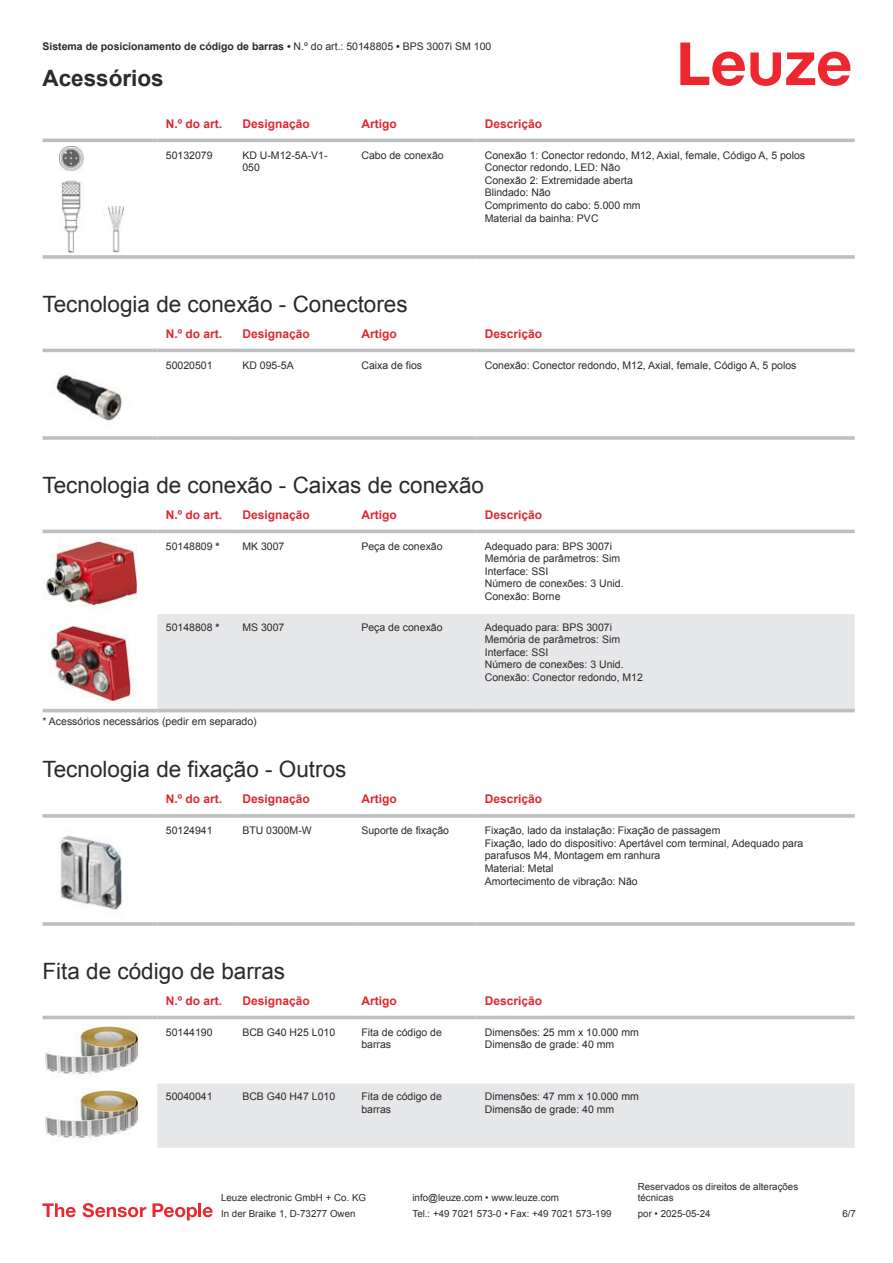
<style>
.page{position:relative;width:893px;height:1263px;background:#fff}
.page>*{position:absolute;margin:0;border:0;box-sizing:border-box;transform-origin:0 0}
.t1{font:22.5px "Arial";color:#2b292a}
.t2{font:700 22.5px "Arial";color:#2b292a}
.t3{font:700 12px "Arial";color:#db2a30}
.t4{font:10.5px/12.6px "Arial";color:#2b292a}
.t5{font:700 10.5px "Arial";color:#2b292a}
.t6{font:9.75px/11.7px "Arial";color:#2b292a}
.s1{font-weight:400}
.s2{font-weight:700}
</style>
<div class="page">
<svg style="left:680px;top:43px;width:170px;height:43px"></svg>
<svg style="left:43px;top:138px;width:812px;height:1px"></svg>
<hr style="left:43px;top:139px;width:114px;height:3px;background:#bdbfc1">
<hr style="left:157px;top:139px;width:77px;height:3px;background:#bdbfc1">
<hr style="left:234px;top:139px;width:119px;height:3px;background:#bdbfc1">
<hr style="left:353px;top:139px;width:123px;height:3px;background:#bdbfc1">
<hr style="left:476px;top:139px;width:379px;height:3px;background:#bdbfc1">
<svg style="left:43px;top:255px;width:114px;height:4px"></svg>
<hr style="left:157px;top:255px;width:77px;height:4px;background:#c7c8ca">
<hr style="left:234px;top:255px;width:119px;height:4px;background:#bdbfc1">
<svg style="left:353px;top:255px;width:123px;height:4px"></svg>
<hr style="left:476px;top:255px;width:379px;height:4px;background:#c7c8ca">
<img style="left:59px;top:146px;width:65px;height:107px">
<svg style="left:43px;top:348px;width:812px;height:5px;fill:#efeff0"></svg>
<hr style="left:43px;top:349px;width:114px;height:3px;background:#bdbfc1">
<hr style="left:157px;top:349px;width:77px;height:3px;background:#bdbfc1">
<hr style="left:234px;top:349px;width:119px;height:3px;background:#bdbfc1">
<hr style="left:353px;top:349px;width:123px;height:3px;background:#bdbfc1">
<hr style="left:476px;top:349px;width:379px;height:3px;background:#bdbfc1">
<hr style="left:43px;top:436px;width:114px;height:4px;background:#bdbfc1">
<hr style="left:157px;top:436px;width:77px;height:4px;background:#c8cacb">
<hr style="left:234px;top:436px;width:119px;height:4px;background:#c3c5c6">
<hr style="left:353px;top:436px;width:123px;height:4px;background:#bdbfc1">
<hr style="left:476px;top:436px;width:379px;height:4px;background:#c8cacb">
<img style="left:56px;top:374px;width:67px;height:48px">
<svg style="left:43px;top:529px;width:812px;height:184px"></svg>
<div style="left:157px;top:614px;width:698px;height:95px;background:#e6e7e9"></div>
<hr style="left:43px;top:530px;width:114px;height:3px;background:#bdbfc1">
<hr style="left:157px;top:530px;width:77px;height:3px;background:#bdbfc1">
<hr style="left:234px;top:530px;width:119px;height:3px;background:#bdbfc1">
<hr style="left:353px;top:530px;width:123px;height:3px;background:#bdbfc1">
<hr style="left:476px;top:530px;width:379px;height:3px;background:#bdbfc1">
<hr style="left:43px;top:709px;width:114px;height:3px;background:#bdbfc1">
<hr style="left:157px;top:709px;width:77px;height:3px;background:#bdbfc1">
<hr style="left:234px;top:709px;width:119px;height:3px;background:#bdbfc1">
<hr style="left:353px;top:709px;width:123px;height:3px;background:#bdbfc1">
<hr style="left:476px;top:709px;width:379px;height:3px;background:#bdbfc1">
<img style="left:43px;top:537px;width:97px;height:73px">
<img style="left:43px;top:618px;width:97px;height:88px">
<svg style="left:43px;top:814px;width:114px;height:4px"></svg>
<hr style="left:157px;top:814px;width:77px;height:4px;background:#c4c6c8">
<svg style="left:234px;top:814px;width:119px;height:4px"></svg>
<svg style="left:353px;top:814px;width:123px;height:4px"></svg>
<hr style="left:476px;top:814px;width:379px;height:4px;background:#c4c6c8">
<hr style="left:43px;top:922px;width:114px;height:4px;background:#c3c5c7">
<svg style="left:157px;top:922px;width:77px;height:4px"></svg>
<hr style="left:234px;top:922px;width:119px;height:4px;background:#c4c6c7">
<hr style="left:353px;top:922px;width:123px;height:4px;background:#c3c5c7">
<svg style="left:476px;top:922px;width:379px;height:4px;background:#c3c5c7"></svg>
<img style="left:58px;top:835px;width:64px;height:75px">
<svg style="left:43px;top:1015px;width:812px;height:89px"></svg>
<div style="left:157px;top:1083px;width:698px;height:65px;background:#e6e7e9"></div>
<hr style="left:43px;top:1016px;width:114px;height:3px;background:#bdbfc1">
<hr style="left:157px;top:1016px;width:77px;height:3px;background:#bdbfc1">
<hr style="left:234px;top:1016px;width:119px;height:3px;background:#bdbfc1">
<hr style="left:353px;top:1016px;width:123px;height:3px;background:#bdbfc1">
<hr style="left:476px;top:1016px;width:379px;height:3px;background:#bdbfc1">
<img style="left:43px;top:1023px;width:97px;height:56px">
<img style="left:43px;top:1088px;width:97px;height:51px">
<svg style="left:43px;top:1203px;width:33px;height:14px"></svg>
<svg style="left:83px;top:1203px;width:63px;height:14px"></svg>
<svg style="left:153px;top:1203px;width:44px;height:17px"></svg>
<hr style="left:198px;top:1203px;width:3px;height:14px;background:#ed272d">
<svg style="left:203px;top:1207px;width:10px;height:10px"></svg>
<p class="t5" style="left:43px;top:43px;width:450px">Sistema de posicionamento de código de barras • <span class="s1">N.º do art.: 50148805</span> • <span class="s1">BPS 3007i SM 100</span></p>
<h1 class="t2" style="left:43px;top:70px;width:123px">Acessórios</h1>
<p class="t3" style="left:166px;top:119px;width:58px">N.º do art.</p>
<p class="t3" style="left:242px;top:119px;width:69px">Designação</p>
<p class="t3" style="left:361px;top:119px;width:37px">Artigo</p>
<p class="t3" style="left:485px;top:119px;width:59px">Descrição</p>
<p class="t4" style="left:166px;top:150px;width:48px">50132079</p>
<p class="t4" style="left:242px;top:150px;width:87px">KD U-M12-5A-V1-<br>050</p>
<p class="t4" style="left:361px;top:150px;width:84px">Cabo de conexão</p>
<p class="t4" style="left:485px;top:150px;width:322px">Conexão 1: Conector redondo, M12, Axial, female, Código A, 5 polos<br>Conector redondo, LED: Não<br>Conexão 2: Extremidade aberta<br>Blindado: Não<br>Comprimento do cabo: 5.000 mm<br>Material da bainha: PVC</p>
<h1 class="t1" style="left:43px;top:295px;width:367px">Tecnologia de conexão - Conectores</h1>
<p class="t3" style="left:166px;top:329px;width:58px">N.º do art.</p>
<p class="t3" style="left:242px;top:329px;width:69px">Designação</p>
<p class="t3" style="left:361px;top:329px;width:37px">Artigo</p>
<p class="t3" style="left:485px;top:329px;width:59px">Descrição</p>
<p class="t4" style="left:166px;top:360px;width:48px">50020501</p>
<p class="t4" style="left:242px;top:360px;width:53px">KD 095-5A</p>
<p class="t4" style="left:361px;top:360px;width:62px">Caixa de fios</p>
<p class="t4" style="left:485px;top:360px;width:313px">Conexão: Conector redondo, M12, Axial, female, Código A, 5 polos</p>
<h1 class="t1" style="left:43px;top:476px;width:443px">Tecnologia de conexão - Caixas de conexão</h1>
<p class="t3" style="left:166px;top:510px;width:58px">N.º do art.</p>
<p class="t3" style="left:242px;top:510px;width:69px">Designação</p>
<p class="t3" style="left:361px;top:510px;width:37px">Artigo</p>
<p class="t3" style="left:485px;top:510px;width:59px">Descrição</p>
<p class="t4" style="left:166px;top:541px;width:55px">50148809 <span class="s2">*</span></p>
<p class="t4" style="left:242px;top:541px;width:44px">MK 3007</p>
<p class="t4" style="left:361px;top:541px;width:83px">Peça de conexão</p>
<p class="t4" style="left:485px;top:541px;width:140px">Adequado para: BPS 3007i<br>Memória de parâmetros: Sim<br>Interface: SSI<br>Número de conexões: 3 Unid.<br>Conexão: Borne</p>
<p class="t4" style="left:166px;top:621px;width:55px">50148808 <span class="s2">*</span></p>
<p class="t4" style="left:242px;top:621px;width:44px">MS 3007</p>
<p class="t4" style="left:361px;top:621px;width:83px">Peça de conexão</p>
<p class="t4" style="left:485px;top:621px;width:160px">Adequado para: BPS 3007i<br>Memória de parâmetros: Sim<br>Interface: SSI<br>Número de conexões: 3 Unid.<br>Conexão: Conector redondo, M12</p>
<p class="t4" style="left:43px;top:716px;width:216px">* Acessórios necessários (pedir em separado)</p>
<h1 class="t1" style="left:43px;top:761px;width:305px">Tecnologia de fixação - Outros</h1>
<p class="t3" style="left:166px;top:794px;width:58px">N.º do art.</p>
<p class="t3" style="left:242px;top:794px;width:69px">Designação</p>
<p class="t3" style="left:361px;top:794px;width:37px">Artigo</p>
<p class="t3" style="left:485px;top:794px;width:59px">Descrição</p>
<p class="t4" style="left:166px;top:825px;width:48px">50124941</p>
<p class="t4" style="left:242px;top:825px;width:71px">BTU 0300M-W</p>
<p class="t4" style="left:361px;top:825px;width:89px">Suporte de fixação</p>
<p class="t4" style="left:485px;top:825px;width:320px">Fixação, lado da instalação: Fixação de passagem<br>Fixação, lado do dispositivo: Apertável com terminal, Adequado para parafusos M4, Montagem em ranhura<br>Material: Metal<br>Amortecimento de vibração: Não</p>
<h1 class="t1" style="left:43px;top:962px;width:244px">Fita de código de barras</h1>
<p class="t3" style="left:166px;top:996px;width:58px">N.º do art.</p>
<p class="t3" style="left:242px;top:996px;width:69px">Designação</p>
<p class="t3" style="left:361px;top:996px;width:37px">Artigo</p>
<p class="t3" style="left:485px;top:996px;width:59px">Descrição</p>
<p class="t4" style="left:166px;top:1027px;width:48px">50144190</p>
<p class="t4" style="left:242px;top:1027px;width:94px">BCB G40 H25 L010</p>
<p class="t4" style="left:361px;top:1027px;width:82px">Fita de código de barras</p>
<p class="t4" style="left:485px;top:1027px;width:156px">Dimensões: 25 mm x 10.000 mm<br>Dimensão de grade: 40 mm</p>
<p class="t4" style="left:166px;top:1091px;width:48px">50040041</p>
<p class="t4" style="left:242px;top:1091px;width:94px">BCB G40 H47 L010</p>
<p class="t4" style="left:361px;top:1091px;width:82px">Fita de código de barras</p>
<p class="t4" style="left:485px;top:1091px;width:156px">Dimensões: 47 mm x 10.000 mm<br>Dimensão de grade: 40 mm</p>
<p class="t6" style="left:221px;top:1193px;width:146px">Leuze electronic GmbH + Co. KG</p>
<p class="t6" style="left:412px;top:1193px;width:148px">info@leuze.com • www.leuze.com</p>
<p class="t6" style="left:638px;top:1181px;width:162px">Reservados os direitos de alterações técnicas</p>
<p class="t6" style="left:221px;top:1209px;width:136px">In der Braike 1, D-73277 Owen</p>
<p class="t6" style="left:412px;top:1209px;width:201px">Tel.: +49 7021 573-0 • Fax: +49 7021 573-199</p>
<p class="t6" style="left:638px;top:1209px;width:74px">por • 2025-05-24</p>
<p class="t6" style="left:842px;top:1209px;width:15px">6 /7</p>
</div>
